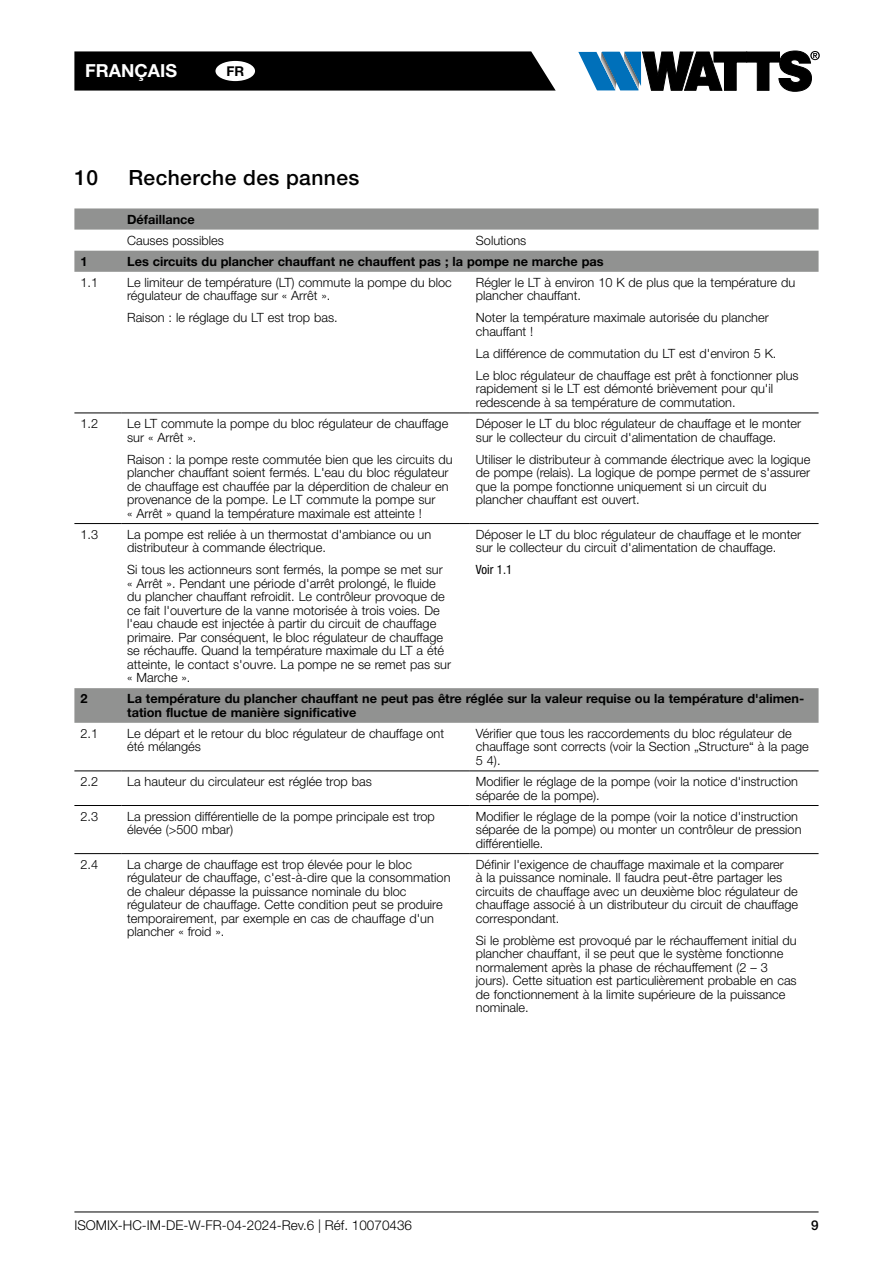
<style>
.page{position:relative;width:893px;height:1263px;background:#fff}
.page>*{position:absolute;margin:0;border:0;box-sizing:border-box;transform-origin:0 0}
.t1{font:500 21px "Helvetica Neue LT Std";letter-spacing:.02em;color:#000}
.t2{font:700 18px "Helvetica Neue LT Std";color:#fff}
.t3{font:300 13.5px "Helvetica Neue LT Std";color:#000}
.t4{font:700 13.5px "Helvetica Neue LT Std";color:#000}
.t5{font:500 13.5px "Helvetica Neue LT Std";color:#000}
.t6{font:300 12.75px/13.5px "Helvetica Neue LT Std";color:#000}
.t7{font:700 12.75px/13.5px "Helvetica Neue LT Std";color:#000}
.t8{font:condensed 12.75px "Helvetica Neue LT Std";color:#000}
</style>
<div class="page">
<svg style="left:74px;top:51px;width:482px;height:40px;background:#0c0c0c"></svg>
<svg style="left:578px;top:51px;width:242px;height:40px"></svg>
<hr style="left:74px;top:1211px;width:745px;height:1px;background:#000">
<div style="left:215px;top:61px;width:40px;height:20px;background:#fff;border-radius:50%"></div>
<svg style="left:74px;top:208px;width:745px;height:515px"></svg>
<hr style="left:74px;top:413px;width:47px;height:1px;background:#000">
<hr style="left:121px;top:413px;width:349px;height:1px;background:#000">
<hr style="left:470px;top:413px;width:349px;height:1px;background:#000">
<hr style="left:74px;top:523px;width:47px;height:1px;background:#000">
<hr style="left:121px;top:523px;width:349px;height:1px;background:#000">
<hr style="left:470px;top:523px;width:349px;height:1px;background:#000">
<hr style="left:74px;top:771px;width:47px;height:1px;background:#000">
<hr style="left:121px;top:771px;width:349px;height:1px;background:#000">
<hr style="left:470px;top:771px;width:349px;height:1px;background:#000">
<hr style="left:74px;top:805px;width:47px;height:1px;background:#000">
<hr style="left:121px;top:805px;width:349px;height:1px;background:#000">
<hr style="left:470px;top:805px;width:349px;height:1px;background:#000">
<hr style="left:74px;top:853px;width:47px;height:1px;background:#000">
<hr style="left:121px;top:853px;width:349px;height:1px;background:#000">
<hr style="left:470px;top:853px;width:349px;height:1px;background:#000">
<h2 class="t2" style="left:85px;top:60px;width:93px">FRANÇAIS</h2>
<p class="t4" style="left:226px;top:63px;width:19px">FR</p>
<h1 class="t1" style="left:74px;top:165px;width:25px">10</h1>
<h1 class="t1" style="left:128px;top:165px;width:232px">Recherche des pannes</h1>
<p class="t7" style="left:127px;top:212px;width:69px">Défaillance</p>
<p class="t6" style="left:127px;top:233px;width:98px">Causes possibles</p>
<p class="t6" style="left:476px;top:233px;width:52px">Solutions</p>
<p class="t7" style="left:80px;top:254px;width:9px">1</p>
<p class="t7" style="left:127px;top:254px;width:478px">Les circuits du plancher chauffant ne chauffent pas ; la pompe ne marche pas</p>
<p class="t6" style="left:80px;top:275px;width:19px">1.1</p>
<p class="t6" style="left:127px;top:275px;width:326px">Le limiteur de température (LT) commute la pompe du bloc régulateur de chauffage sur « Arrêt ».</p>
<p class="t6" style="left:127px;top:311px;width:212px">Raison : le réglage du LT est trop bas.</p>
<p class="t6" style="left:476px;top:275px;width:321px">Régler le LT à environ 10 K de plus que la température du plancher chauffant.</p>
<p class="t6" style="left:476px;top:311px;width:294px">Noter la température maximale autorisée du plancher chauffant !</p>
<p class="t6" style="left:476px;top:342px;width:324px;line-height:22px">La différence de commutation du LT est d'environ 5 K.<br>Le bloc régulateur de chauffage est prêt à fonctionner plus</p>
<p class="t6" style="left:476px;top:382px;width:299px">rapidement si le LT est démonté brièvement pour qu'il redescende à sa température de commutation.</p>
<p class="t6" style="left:80px;top:416px;width:19px">1.2</p>
<p class="t6" style="left:127px;top:416px;width:323px">Le LT commute la pompe du bloc régulateur de chauffage sur « Arrêt ».</p>
<p class="t6" style="left:127px;top:452px;width:327px">Raison : la pompe reste commutée bien que les circuits du plancher chauffant soient fermés. L'eau du bloc régulateur de chauffage est chauffée par la déperdition de chaleur en provenance de la pompe. Le LT commute la pompe sur<br>« Arrêt » quand la température maximale est atteinte !</p>
<p class="t6" style="left:80px;top:527px;width:19px">1.3</p>
<p class="t6" style="left:127px;top:527px;width:306px">La pompe est reliée à un thermostat d'ambiance ou un distributeur à commande électrique.</p>
<p class="t6" style="left:127px;top:563px;width:325px">Si tous les actionneurs sont fermés, la pompe se met sur « Arrêt ». Pendant une période d'arrêt prolongé, le fluide du plancher chauffant refroidit. Le contrôleur provoque de ce fait l'ouverture de la vanne motorisée à trois voies. De l'eau chaude est injectée à partir du circuit de chauffage primaire. Par conséquent, le bloc régulateur de chauffage se réchauffe. Quand la température maximale du LT a été atteinte, le contact s'ouvre. La pompe ne se remet pas sur « Marche ».</p>
<p class="t6" style="left:476px;top:416px;width:327px">Déposer le LT du bloc régulateur de chauffage et le monter sur le collecteur du circuit d'alimentation de chauffage.</p>
<p class="t6" style="left:476px;top:452px;width:336px">Utiliser le distributeur à commande électrique avec la logique de pompe (relais). La logique de pompe permet de s'assurer que la pompe fonctionne uniquement si un circuit du plancher chauffant est ouvert.</p>
<p class="t6" style="left:476px;top:527px;width:327px">Déposer le LT du bloc régulateur de chauffage et le monter sur le collecteur du circuit d'alimentation de chauffage.</p>
<p class="t8" style="left:476px;top:562px;width:38px">Voir 1.1</p>
<p class="t7" style="left:80px;top:692px;width:9px">2</p>
<p class="t7" style="left:127px;top:692px;width:679px">La température du plancher chauffant ne peut pas être réglée sur la valeur requise ou la température d'alimen&shy;tation fluctue de manière significative</p>
<p class="t6" style="left:80px;top:726px;width:19px">2.1</p>
<p class="t6" style="left:127px;top:726px;width:319px">Le départ et le retour du bloc régulateur de chauffage ont été mélangés</p>
<p class="t6" style="left:476px;top:726px;width:334px">Vérifier que tous les raccordements du bloc régulateur de chauffage sont corrects (voir la Section „Structure“ à la page<br>5 4).</p>
<p class="t6" style="left:80px;top:774px;width:19px">2.2</p>
<p class="t6" style="left:127px;top:774px;width:246px">La hauteur du circulateur est réglée trop bas</p>
<p class="t6" style="left:476px;top:774px;width:324px">Modifier le réglage de la pompe (voir la notice d'instruction séparée de la pompe).</p>
<p class="t6" style="left:80px;top:809px;width:19px">2.3</p>
<p class="t6" style="left:127px;top:809px;width:309px">La pression différentielle de la pompe principale est trop élevée (&gt;500 mbar)</p>
<p class="t6" style="left:476px;top:809px;width:327px">Modifier le réglage de la pompe (voir la notice d'instruction séparée de la pompe) ou monter un contrôleur de pression différentielle.</p>
<p class="t6" style="left:80px;top:857px;width:19px">2.4</p>
<p class="t6" style="left:127px;top:857px;width:325px">La charge de chauffage est trop élevée pour le bloc régulateur de chauffage, c'est-à-dire que la consommation de chaleur dépasse la puissance nominale du bloc régulateur de chauffage. Cette condition peut se produire temporairement, par exemple en cas de chauffage d'un plancher « froid ».</p>
<p class="t6" style="left:476px;top:857px;width:324px">Définir l'exigence de chauffage maximale et la comparer<br>à la puissance nominale. Il faudra peut-être partager les circuits de chauffage avec un deuxième bloc régulateur de chauffage associé à un distributeur du circuit de chauffage correspondant.</p>
<p class="t6" style="left:476px;top:933px;width:322px">Si le problème est provoqué par le réchauffement initial du plancher chauffant, il se peut que le système fonctionne normalement après la phase de réchauffement (2 – 3 jours). Cette situation est particulièrement probable en cas de fonctionnement à la limite supérieure de la puissance nominale.</p>
<p class="t3" style="left:74px;top:1216px;width:339px">ISOMIX-HC-IM-DE-W-FR-04-2024-Rev.6 | Réf. 10070436</p>
<p class="t5" style="left:811px;top:1217px;width:9px">9</p>
</div>
